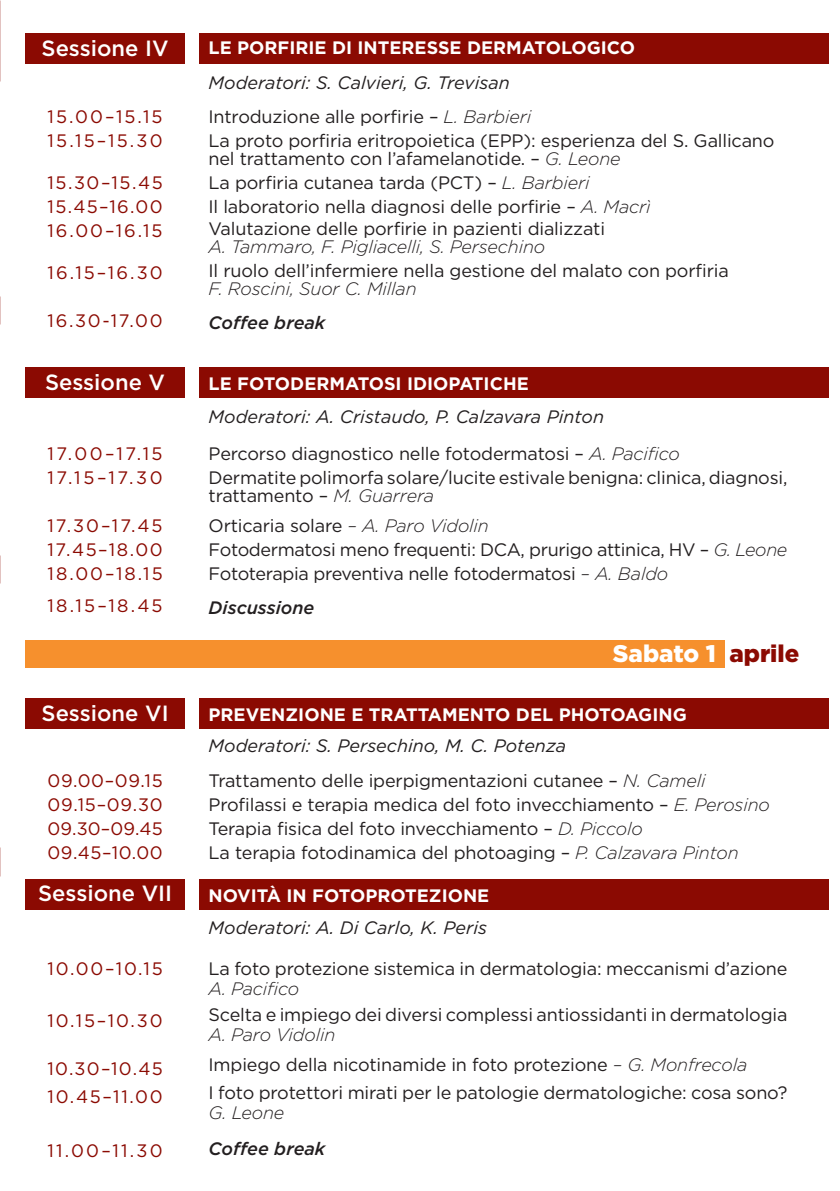
<style>
.page{position:relative;width:840px;height:1191px;background:#fff}
.page>*{position:absolute;margin:0;border:0;box-sizing:border-box;transform-origin:0 0}
.t1{font:900 24px "Gotham";color:#fff}
.t2{font:500 22px "Gotham";color:#fff}
.t3{font:18px/24px "Gotham";letter-spacing:-.01em;color:#231f20}
.t4{font:18px/24px "Gotham";letter-spacing:.1em;color:#8b0a02;text-align:justify}
.t5{font:italic 18px "Gotham";color:#231f20}
.t6{font:700 18px "Gotham";color:#fff}
.t7{font:italic 300 18px "Gotham";letter-spacing:-.01em;color:#231f20}
.t8{font:italic 500 18px "Gotham";color:#231f20}
.t9{font:18px/28px "Gotham";letter-spacing:.08em;color:#8b0a02}
.t10{font:18px/24px "Gotham";letter-spacing:.14em;color:#8b0a02}
.s1{font-weight:300;font-style:italic}
.s2{color:#8b0a02}
</style>
<div class="page">
<div style="left:26px;top:33px;width:159px;height:30px;background:#8b0a02"></div>
<div style="left:26px;top:368px;width:159px;height:30px;background:#8b0a02"></div>
<div style="left:26px;top:698px;width:159px;height:30px;background:#8b0a02"></div>
<div style="left:26px;top:879px;width:159px;height:30px;background:#8b0a02"></div>
<div style="left:199px;top:33px;width:629px;height:30px;background:#8b0a02"></div>
<div style="left:199px;top:368px;width:629px;height:30px;background:#8b0a02"></div>
<div style="left:199px;top:698px;width:629px;height:30px;background:#8b0a02"></div>
<div style="left:199px;top:879px;width:629px;height:30px;background:#8b0a02"></div>
<div style="left:26px;top:640px;width:698px;height:28px;background:#f6902d"></div>
<p class="t2" style="left:42px;top:34px;width:128px">Sessione IV</p>
<p class="t6" style="left:208px;top:36px;width:428px">LE PORFIRIE DI INTERESSE DERMATOLOGICO</p>
<p class="t5" style="left:208px;top:71px;width:302px">Moderatori: S. Calvieri, G. Trevisan</p>
<p class="t4" style="left:48px;top:104px;width:116px">15.00–15.15<br>15.15–15.30</p>
<p class="t4" style="left:48px;top:170px;width:117px">15.30–15.45<br>15.45–16.00<br>16.00–16.15</p>
<p class="t4" style="left:48px;top:260px;width:116px">16.15–16.30</p>
<p class="t4" style="left:48px;top:308px;width:117px">16.30-17.00</p>
<p class="t3" style="left:208px;top:104px;width:567px">Introduzione alle porfirie – <span class="s1">L. Barbieri<br></span>La proto porfiria eritropoietica (EPP): esperienza del S. Gallicano</p>
<p class="t3" style="left:208px;top:146px;width:443px">nel trattamento con l’afamelanotide. – <span class="s1">G. Leone<br></span>La porfiria cutanea tarda (PCT) – <span class="s1">L. Barbieri<br></span>Il laboratorio nella diagnosi delle porfirie – <span class="s1">A. Macrì</span></p>
<p class="t3" style="left:208px;top:216px;width:398px">Valutazione delle porfirie in pazienti dializzati</p>
<p class="t7" style="left:208px;top:235px;width:338px">A. Tammaro, F. Pigliacelli, S. Persechino</p>
<p class="t3" style="left:208px;top:258px;width:521px">Il ruolo dell’infermiere nella gestione del malato con porfiria</p>
<p class="t7" style="left:208px;top:277px;width:209px">F. Roscini, Suor C. Millan</p>
<p class="t8" style="left:208px;top:311px;width:118px">Coffee break</p>
<p class="t2" style="left:45px;top:368px;width:121px">Sessione V</p>
<p class="t6" style="left:208px;top:371px;width:321px">LE FOTODERMATOSI IDIOPATICHE</p>
<p class="t5" style="left:208px;top:405px;width:397px">Moderatori: A. Cristaudo, P. Calzavara Pinton</p>
<p class="t10" style="left:48px;top:441px;width:117px">17.00–17.15<br>17.15–17.30</p>
<p class="t4" style="left:48px;top:513px;width:117px">17.30–17.45<br>17.45–18.00<br>18.00–18.15</p>
<p class="t4" style="left:48px;top:593px;width:116px">18.15–18.45</p>
<p class="t3" style="left:208px;top:441px;width:580px">Percorso diagnostico nelle fotodermatosi – <span class="s1">A. Pacifico<br></span>Dermatite polimorfa solare/lucite estivale benigna: clinica, diagnosi,</p>
<p class="t3" style="left:208px;top:480px;width:282px;line-height:30px">trattamento – <span class="s1">M. Guarrera<br></span>Orticaria solare <span class="s1">– A. Paro Vidolin</span></p>
<p class="t3" style="left:208px;top:537px;width:580px">Fotodermatosi meno frequenti: DCA, prurigo attinica, HV – <span class="s1">G. Leone<br></span>Fototerapia preventiva nelle fotodermatosi <span class="s1">– A. Baldo</span></p>
<p class="t8" style="left:208px;top:596px;width:107px">Discussione</p>
<h1 class="t1" style="left:612px;top:637px;width:188px">Sabato 1 <span class="s2">aprile</span></h1>
<p class="t2" style="left:42px;top:699px;width:128px">Sessione VI</p>
<p class="t6" style="left:208px;top:702px;width:479px">PREVENZIONE E TRATTAMENTO DEL PHOTOAGING</p>
<p class="t5" style="left:208px;top:734px;width:359px">Moderatori: S. Persechino, M. C. Potenza</p>
<p class="t4" style="left:48px;top:768px;width:117px">09.00–09.15<br>09.15–09.30<br>09.30–09.45<br>09.45–10.00</p>
<p class="t3" style="left:208px;top:768px;width:562px">Trattamento delle iperpigmentazioni cutanee – <span class="s1">N. Cameli </span>Profilassi e terapia medica del foto invecchiamento – <span class="s1">E. Perosino </span>Terapia fisica del foto invecchiamento – <span class="s1">D. Piccolo<br></span>La terapia fotodinamica del photoaging – <span class="s1">P. Calzavara Pinton</span></p>
<p class="t2" style="left:38px;top:879px;width:135px">Sessione VII</p>
<p class="t6" style="left:208px;top:884px;width:282px">NOVITÀ IN FOTOPROTEZIONE</p>
<p class="t5" style="left:208px;top:915px;width:280px">Moderatori: A. Di Carlo, K. Peris</p>
<p class="t4" style="left:48px;top:956px;width:117px">10.00–10.15</p>
<p class="t4" style="left:48px;top:1008px;width:117px">10.15–10.30</p>
<p class="t9" style="left:48px;top:1054px;width:117px">10.30–10.45<br>10.45–11.00</p>
<p class="t4" style="left:48px;top:1138px;width:116px">11.00–11.30</p>
<p class="t3" style="left:208px;top:956px;width:580px">La foto protezione sistemica in dermatologia: meccanismi d’azione</p>
<p class="t7" style="left:208px;top:977px;width:92px">A. Pacifico</p>
<p class="t3" style="left:208px;top:1002px;width:580px">Scelta e impiego dei diversi complessi antiossidanti in dermatologia</p>
<p class="t3" style="left:208px;top:1019px;width:540px;line-height:30px"><span class="s1">A. Paro Vidolin<br></span>Impiego della nicotinamide in foto protezione <span class="s1">– G. Monfrecola</span></p>
<p class="t3" style="left:208px;top:1080px;width:580px">I foto protettori mirati per le patologie dermatologiche: cosa sono?</p>
<p class="t7" style="left:208px;top:1101px;width:77px">G. Leone</p>
<p class="t8" style="left:208px;top:1137px;width:118px">Coffee break</p>
</div>
